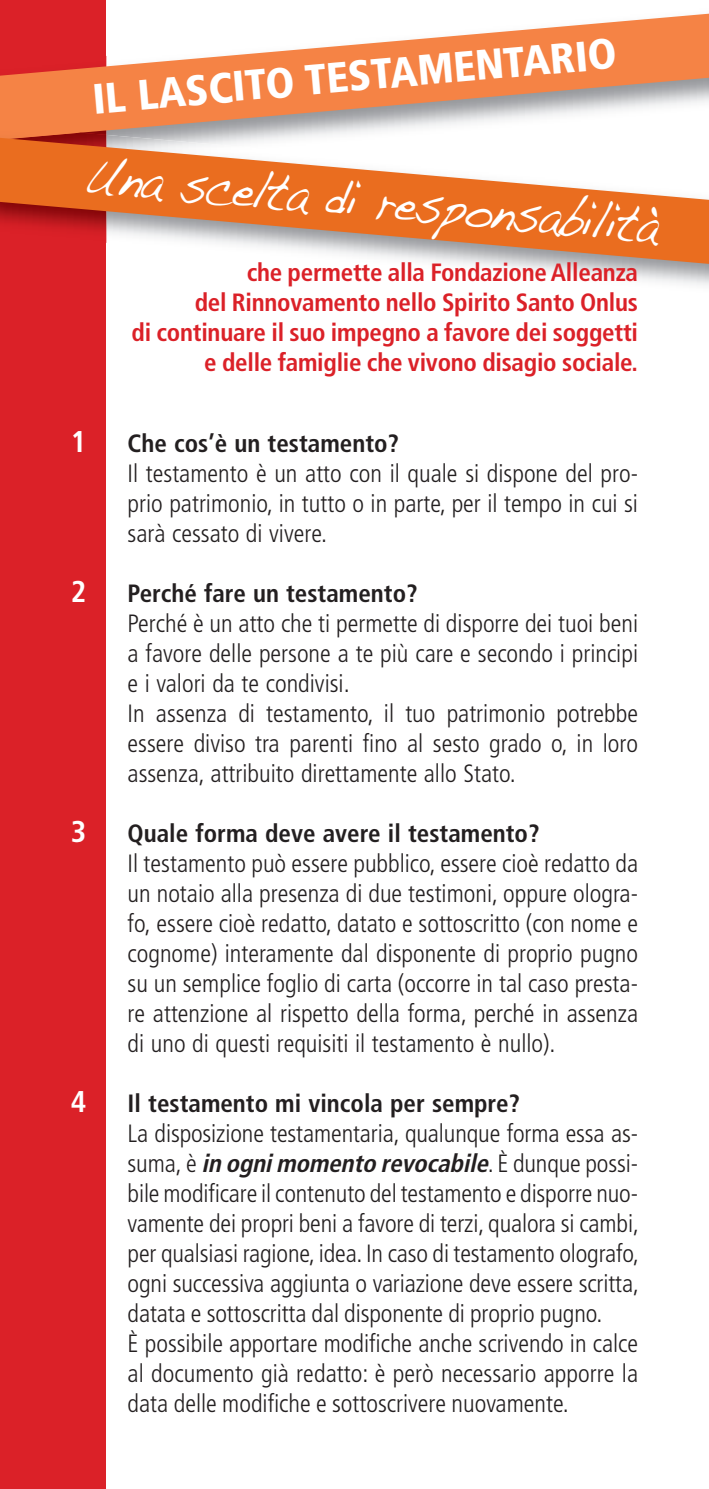
<style>
.page{position:relative;width:709px;height:1489px;background:#fff}
.page>*{position:absolute;margin:0;border:0;box-sizing:border-box;transform-origin:0 0}
.t1{font:54px "Handwriting Dakota";color:#fff;scale:.83 1}
.t2{font:900 condensed 42.5px "Frutiger";color:#fff}
.t3{font:700 condensed 30px "Frutiger";color:#fff}
.t4{font:300 condensed 25px/30px "Frutiger";color:#231f20;text-align:justify}
.t5{font:700 condensed 25px/30px "Frutiger";letter-spacing:-.01em;color:#db2128;text-align:right}
.t6{font:700 condensed 25px "Frutiger";color:#231f20}
.s1{font-weight:700;font-style:italic}
</style>
<div class="page">
<div style="left:0;top:0;width:106px;height:1488px;background:#db2128"></div>
<hr style="left:708px;top:0;width:1px;height:1488px;background:#db2128">
<img style="left:491px;top:3px;width:218px;height:292px">
<svg style="left:0;top:12px;width:709px;height:124px;fill:#f58345"></svg>
<img style="left:106px;top:133px;width:166px;height:3px">
<img style="left:0;top:124px;width:81px;height:12px">
<svg style="left:0;top:136px;width:709px;height:130px;fill:#ea6d1f"></svg>
<h2 class="t2" style="left:91px;top:82px;width:527px;rotate:-5deg">IL LASCITO TESTAMENTARIO</h2>
<h1 class="t1" style="left:88px;top:142px;width:696px;rotate:5deg">Una scelta di responsabilità</h1>
<p class="t5" style="left:132px;top:259px;width:508px">che permette alla Fondazione Alleanza<br>del Rinnovamento nello Spirito Santo Onlus<br>di continuare il suo impegno a favore dei soggetti e delle famiglie che vivono disagio sociale.</p>
<p class="t3" style="left:71px;top:429px;width:17px">1</p>
<p class="t6" style="left:128px;top:433px;width:273px">Che cos’è un testamento?</p>
<p class="t4" style="left:128px;top:460px;width:512px">Il testamento è un atto con il quale si dispone del pro&shy;prio patrimonio, in tutto o in parte, per il tempo in cui si sarà cessato di vivere.</p>
<p class="t3" style="left:71px;top:579px;width:17px">2</p>
<p class="t6" style="left:128px;top:583px;width:291px">Perché fare un testamento?</p>
<p class="t4" style="left:128px;top:610px;width:512px;text-align:left">Perché è un atto che ti permette di disporre dei tuoi beni a favore delle persone a te più care e secondo i principi e i valori da te condivisi.<br>In assenza di testamento, il tuo patrimonio potrebbe essere diviso tra parenti fino al sesto grado o, in loro assenza, attribuito direttamente allo Stato.</p>
<p class="t3" style="left:71px;top:819px;width:17px">3</p>
<p class="t6" style="left:128px;top:823px;width:413px">Quale forma deve avere il testamento?</p>
<p class="t4" style="left:128px;top:850px;width:512px">Il testamento può essere pubblico, essere cioè redatto da un notaio alla presenza di due testimoni, oppure ologra&shy;fo, essere cioè redatto, datato e sottoscritto (con nome e cognome) interamente dal disponente di proprio pugno su un semplice foglio di carta (occorre in tal caso presta&shy;re attenzione al rispetto della forma, perché in assenza di uno di questi requisiti il testamento è nullo).</p>
<p class="t3" style="left:71px;top:1089px;width:17px">4</p>
<p class="t6" style="left:128px;top:1093px;width:394px">Il testamento mi vincola per sempre?</p>
<p class="t4" style="left:128px;top:1120px;width:513px;text-align:left">La disposizione testamentaria, qualunque forma essa as&shy;suma, è <span class="s1">inognimomentorevocabile</span>. È dunque possi&shy;bile modificare il contenuto del testamento e disporre nuo&shy;vamente dei propri beni a favore di terzi, qualora si cambi, per qualsiasi ragione, idea. In caso di testamento olografo, ogni successiva aggiunta o variazione deve essere scritta, datata e sottoscritta dal disponente di proprio pugno.<br>È possibile apportare modifiche anche scrivendo in calce al documento già redatto: è però necessario apporre la data delle modifiche e sottoscrivere nuovamente.</p>
</div>
